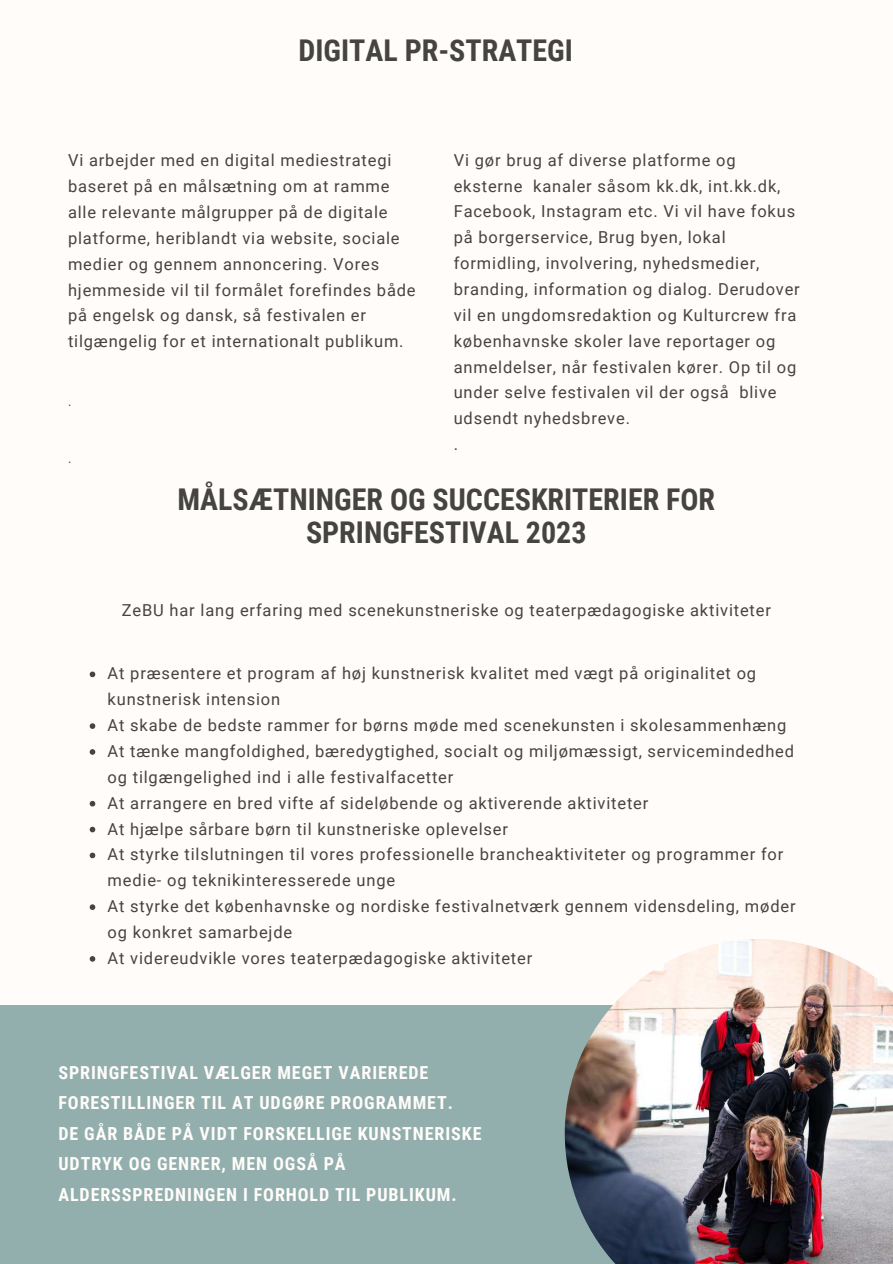
<style>
.page{position:relative;width:893px;height:1264px;background:#fff}
.page>*{position:absolute;margin:0;border:0;box-sizing:border-box;transform-origin:0 0}
.t1{font:700 30px/32.5px "Roboto Condensed";color:#444440;text-align:center}
.t2{font:700 18px/30.3px "Roboto Condensed";letter-spacing:.05em;color:#fffcf9}
.t3{font:16.5px/25.8px "Roboto";letter-spacing:.05em;color:#444440}
.t4{font:12px "Arimo";color:#444440}
</style>
<div class="page">
<div style="left:0;top:0;width:892px;height:1262px;background:#fffcf9"></div>
<div style="left:0;top:1005px;width:892px;height:258px;background:#92afae"></div>
<img style="left:564px;top:939px;width:328px;height:324px">
<svg style="left:90px;top:671px;width:5px;height:6px"></svg>
<svg style="left:90px;top:723px;width:5px;height:6px"></svg>
<svg style="left:90px;top:749px;width:5px;height:5px"></svg>
<svg style="left:90px;top:800px;width:5px;height:6px"></svg>
<svg style="left:90px;top:826px;width:5px;height:6px"></svg>
<svg style="left:90px;top:852px;width:5px;height:6px"></svg>
<svg style="left:90px;top:904px;width:5px;height:6px"></svg>
<svg style="left:90px;top:956px;width:5px;height:5px"></svg>
<h1 class="t1" style="left:298px;top:33px;width:276px">DIGITAL PR-STRATEGI</h1>
<p class="t3" style="left:68px;top:146px;width:349px">Vi arbejder med en digital mediestrategi baseret på en målsætning om at ramme alle relevante målgrupper på de digitale platforme, heriblandt via website, sociale medier og gennem annoncering. Vores hjemmeside vil til formålet forefindes både på engelsk og dansk, så festivalen er tilgængelig for et internationalt publikum.</p>
<p class="t4" style="left:68px;top:394px;width:5px">.</p>
<p class="t4" style="left:68px;top:451px;width:5px">.</p>
<p class="t3" style="left:453px;top:146px;width:347px">Vi gør brug af diverse platforme og eksterne kanaler såsom kk.dk, int.kk.dk, Facebook, Instagram etc. Vi vil have fokus på borgerservice, Brug byen, lokal formidling, involvering, nyhedsmedier, branding, information og dialog. Derudover vil en ungdomsredaktion og Kulturcrew fra københavnske skoler lave reportager og anmeldelser, når festivalen kører. Op til og under selve festivalen vil der også blive udsendt nyhedsbreve.<br>.</p>
<h1 class="t1" style="left:177px;top:482px;width:539px">MÅLSÆTNINGER OG SUCCESKRITERIER FOR<br>SPRINGFESTIVAL 2023</h1>
<p class="t3" style="left:122px;top:597px;width:650px">ZeBU har lang erfaring med scenekunstneriske og teaterpædagogiske aktiviteter</p>
<p class="t3" style="left:108px;top:660px;width:689px">At præsentere et program af høj kunstnerisk kvalitet med vægt på originalitet og kunstnerisk intension<br>At skabe de bedste rammer for børns møde med scenekunsten i skolesammenhæng At tænke mangfoldighed, bæredygtighed, socialt og miljømæssigt, servicemindedhed og tilgængelighed ind i alle festivalfacetter<br>At arrangere en bred vifte af sideløbende og aktiverende aktiviteter<br>At hjælpe sårbare børn til kunstneriske oplevelser<br>At styrke tilslutningen til vores professionelle brancheaktiviteter og programmer for medie- og teknikinteresserede unge<br>At styrke det københavnske og nordiske festivalnetværk gennem vidensdeling, møder og konkret samarbejde<br>At videreudvikle vores teaterpædagogiske aktiviteter</p>
<p class="t2" style="left:58px;top:1056px;width:424px">SPRINGFESTIVAL VÆLGER MEGET VARIEREDE FORESTILLINGER TIL AT UDGØRE PROGRAMMET.<br>DE GÅR BÅDE PÅ VIDT FORSKELLIGE KUNSTNERISKE UDTRYK OG GENRER, MEN OGSÅ PÅ ALDERSSPREDNINGEN I FORHOLD TIL PUBLIKUM.</p>
</div>
